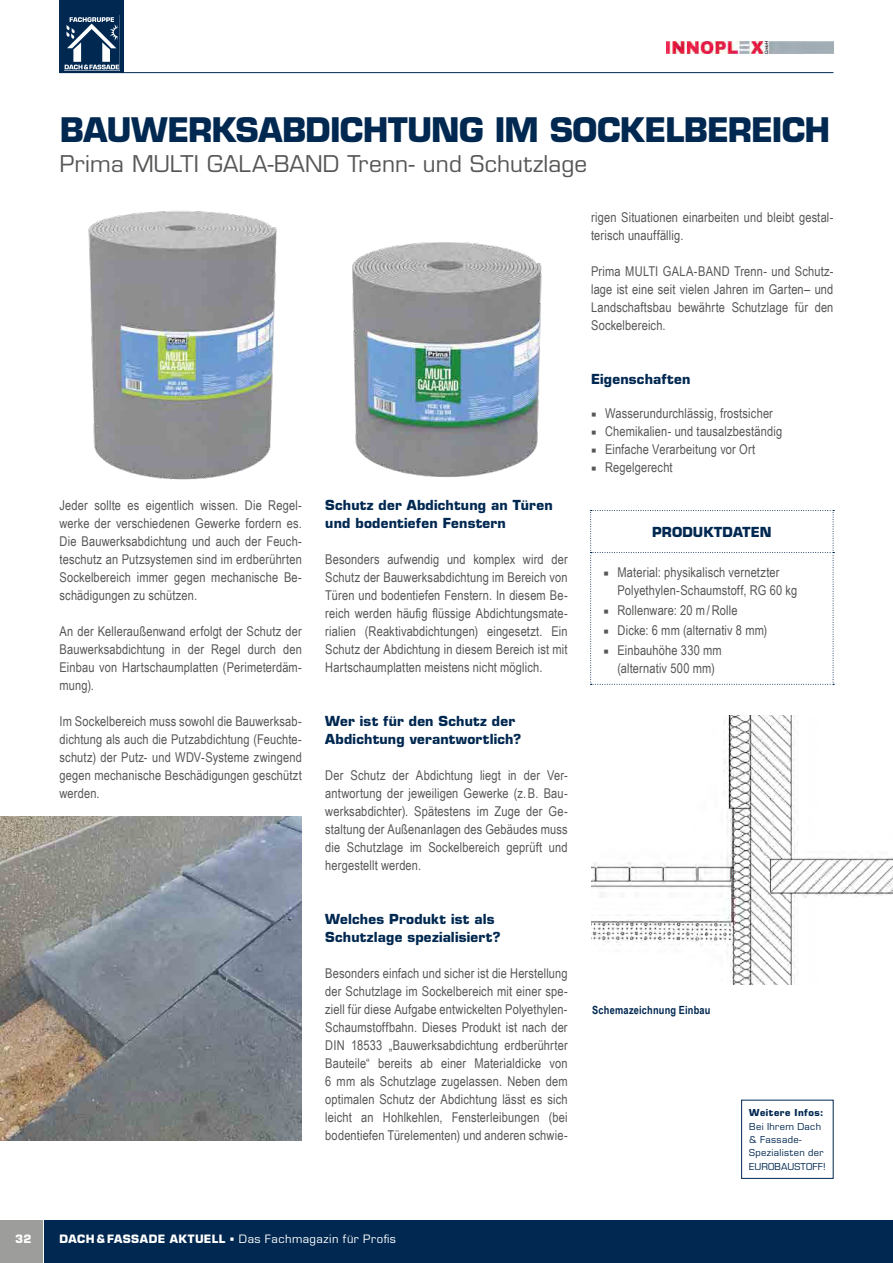
<style>
.page{position:relative;width:893px;height:1263px;background:#fff}
.page>*{position:absolute;margin:0;border:0;box-sizing:border-box;transform-origin:0 0}
.t1{font:700 33px "Eurostile LT Std";letter-spacing:-.025em;color:#002851}
.t2{font:22.5px "Eurostile LT Std";letter-spacing:.005em;color:#575756}
.t3{font:13.5px/18px "Arial Narrow";letter-spacing:.01em;color:#575756;text-align:justify}
.t4{font:700 13.5px/18px "Eurostile LT Std";letter-spacing:.015em;color:#002851}
.t5{font:11.25px "Eurostile LT Std";letter-spacing:.04em;color:#fff}
.t6{font:700 11.25px "Arial Narrow";letter-spacing:.02em;color:#002851}
.t7{font:700 11.25px "Eurostile LT Std";color:#fff}
.t8{font:9.3px/13.4px "Eurostile LT Std";letter-spacing:.035em;color:#002851}
.t9{font:700 9.3px "Eurostile LT Std";letter-spacing:.06em;color:#002851}
.s1{font-family:"Minion Pro"}
.s2{font-weight:700}
</style>
<div class="page">
<div style="left:44px;top:1220px;width:849px;height:43px;background:#002851"></div>
<div style="left:0;top:1220px;width:43px;height:43px;background:#9d9d9c"></div>
<div style="left:60px;top:0;width:64px;height:73px;background:#002851"></div>
<hr style="left:60px;top:72px;width:773px;height:1px;background:#002851">
<svg style="left:64px;top:17px;width:55px;height:53px"></svg>
<img style="left:591px;top:716px;width:302px;height:268px">
<img style="left:666px;top:41px;width:167px;height:13px">
<svg style="left:590px;top:510px;width:244px;height:175px"></svg>
<img style="left:0;top:816px;width:302px;height:324px">
<img style="left:352px;top:242px;width:190px;height:236px">
<img style="left:88px;top:210px;width:189px;height:270px">
<div style="left:741px;top:1100px;width:92px;height:79px;background:#fff;border:1px solid #002851"></div>
<h1 class="t1" style="left:60px;top:109px;width:772px">BAUWERKSABDICHTUNG IM SOCKELBEREICH</h1>
<h2 class="t2" style="left:60px;top:150px;width:529px">Prima MULTI GALA-BAND Trenn- und Schutzlage</h2>
<p class="t3" style="left:591px;top:208px;width:243px">rigen Situationen einarbeiten und bleibt gestal&shy;terisch unauffällig.</p>
<p class="t3" style="left:591px;top:262px;width:244px">Prima MULTI GALA-BAND Trenn- und Schutz&shy;lage ist eine seit vielen Jahren im Garten– und Landschaftsbau bewährte Schutzlage für den Sockelbereich.</p>
<p class="t3" style="left:60px;top:496px;width:244px">Jeder sollte es eigentlich wissen. Die Regel&shy;werke der verschiedenen Gewerke fordern es.<br>Die Bauwerksabdichtung und auch der Feuch&shy;teschutz an Putzsystemen sind im erdberührten Sockelbereich immer gegen mechanische Be&shy;schädigungen zu schützen.</p>
<p class="t3" style="left:60px;top:622px;width:244px">An der Kelleraußenwand erfolgt der Schutz der Bauwerksabdichtung in der Regel durch den Einbau von Hartschaumplatten (Perimeterdäm&shy;mung).</p>
<p class="t3" style="left:60px;top:712px;width:244px">Im Sockelbereich muss sowohl die Bauwerksab&shy;dichtung als auch die Putzabdichtung (Feuchte&shy;schutz) der Putz- und WDV-Systeme zwingend gegen mechanische Beschädigungen geschützt werden.</p>
<p class="t4" style="left:325px;top:496px;width:229px">Schutz der Abdichtung an Türen und bodentiefen Fenstern</p>
<p class="t3" style="left:325px;top:550px;width:244px">Besonders aufwendig und komplex wird der Schutz der Bauwerksabdichtung im Bereich von Türen und bodentiefen Fenstern. In diesem Be&shy;reich werden häufig flüssige Abdichtungsmate&shy;rialien (Reaktivabdichtungen) eingesetzt. Ein Schutz der Abdichtung in diesem Bereich ist mit Hartschaumplatten meistens nicht möglich.</p>
<p class="t4" style="left:325px;top:712px;width:198px">Wer ist für den Schutz der<br>Abdichtung verantwortlich?</p>
<p class="t3" style="left:325px;top:766px;width:244px">Der Schutz der Abdichtung liegt in der Ver&shy;antwortung der jeweiligen Gewerke (z.B. Bau&shy;werksabdichter). Spätestens im Zuge der Ge&shy;staltung der Außenanlagen des Gebäudes muss die Schutzlage im Sockelbereich geprüft und hergestellt werden.</p>
<p class="t4" style="left:325px;top:910px;width:177px">Welches Produkt ist als<br>Schutzlage spezialisiert?</p>
<p class="t3" style="left:325px;top:964px;width:244px">Besonders einfach und sicher ist die Herstellung der Schutzlage im Sockelbereich mit einer spe&shy;ziell für diese Aufgabe entwickelten Polyethylen-Schaumstoffbahn. Dieses Produkt ist nach der DIN 18533 „Bauwerksabdichtung erdberührter Bauteile“ bereits ab einer Materialdicke von 6 mm als Schutzlage zugelassen. Neben dem optimalen Schutz der Abdichtung lässt es sich leicht an Hohlkehlen, Fensterleibungen (bei bodentiefen Türelementen) und anderen schwie-</p>
<p class="t4" style="left:591px;top:370px;width:101px">Eigenschaften</p>
<p class="t3" style="left:591px;top:403px;width:183px"><span class="s1">■</span> Wasserundurchlässig, frostsicher</p>
<p class="t3" style="left:591px;top:421px;width:193px"><span class="s1">■</span> Chemikalien- und tausalzbeständig</p>
<p class="t3" style="left:591px;top:439px;width:166px"><span class="s1">■</span> Einfache Verarbeitung vor Ort</p>
<p class="t3" style="left:591px;top:457px;width:83px"><span class="s1">■</span> Regelgerecht</p>
<p class="t4" style="left:652px;top:523px;width:121px">PRODUKTDATEN</p>
<p class="t3" style="left:617px;top:562px;width:181px;text-indent:-14px"><span class="s1">■</span> Material: physikalisch vernetzter<br>Polyethylen-Schaumstoff, RG 60 kg</p>
<p class="t3" style="left:603px;top:600px;width:136px"><span class="s1">■</span> Rollenware: 20 m/Rolle</p>
<p class="t3" style="left:603px;top:621px;width:165px"><span class="s1">■</span> Dicke: 6 mm (alternativ 8 mm)</p>
<p class="t3" style="left:603px;top:641px;width:120px;text-align:center"><span class="s1">■</span> Einbauhöhe 330 mm (alternativ 500 mm)</p>
<p class="t6" style="left:592px;top:1002px;width:120px">Schemazeichnung Einbau</p>
<p class="t9" style="left:749px;top:1107px;width:76px">Weitere Infos:</p>
<p class="t8" style="left:749px;top:1120px;width:78px">Bei Ihrem Dach &amp; Fassade-<br>Spezialisten der<br>EUROBAUSTOFF!</p>
<p class="t7" style="left:15px;top:1232px;width:18px">32</p>
<p class="t5" style="left:60px;top:1232px;width:338px"><span class="s2">DACH &amp; FASSADE AKTUELL</span> <span class="s1">■</span> Das Fachmagazin für Profis</p>
</div>
